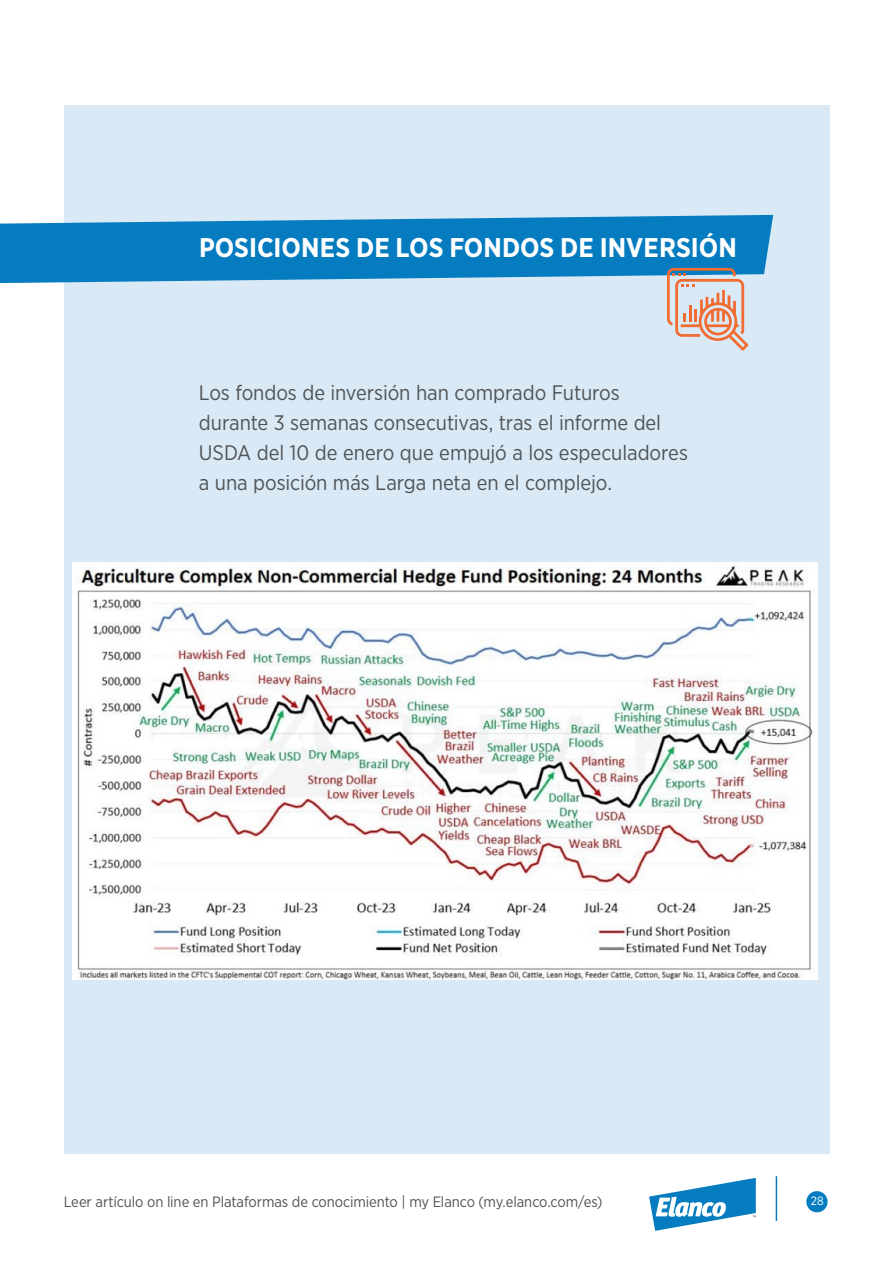
<style>
.page{position:relative;width:893px;height:1263px;background:#fff}
.page>*{position:absolute;margin:0;border:0;box-sizing:border-box;transform-origin:0 0}
.Titulo_segundario{font:700 27px "Gotham Narrow";color:#fff}
.Online_txt{font:21px/30px "Gotham Narrow";letter-spacing:-.005em;color:#505457}
.t1{font:15px "Gotham Narrow";letter-spacing:-.005em;color:#505457}
.t2{font:12px "Gotham Narrow";color:#fff}
</style>
<div class="page">
<div style="left:64px;top:105px;width:765px;height:1048px;background:#d9e9f6"></div>
<div style="left:806px;top:1191px;width:22px;height:21px;background:#067cc0;border-radius:50%"></div>
<hr style="left:776px;top:1176px;width:1px;height:45px;background:#067cc0">
<svg style="left:649px;top:1178px;width:107px;height:53px"></svg>
<svg style="left:0;top:215px;width:773px;height:68px;background:#2089c6"></svg>
<svg style="left:667px;top:268px;width:81px;height:83px"></svg>
<img style="left:72px;top:562px;width:745px;height:418px">
<p class="Titulo_segundario" style="left:199px;top:230px;width:539px">POSICIONES DE LOS FONDOS DE INVERSIÓN</p>
<p class="Online_txt" style="left:199px;top:377px;width:491px">Los fondos de inversión han comprado Futuros durante 3 semanas consecutivas, tras el informe del USDA del 10 de enero que empujó a los especuladores a una posición más Larga neta en el complejo.</p>
<p class="t1" style="left:64px;top:1192px;width:540px">Leer artículo on line en Plataformas de conocimiento | my Elanco (my.elanco.com/es)</p>
<p class="t2" style="left:811px;top:1194px;width:14px">28</p>
</div>
